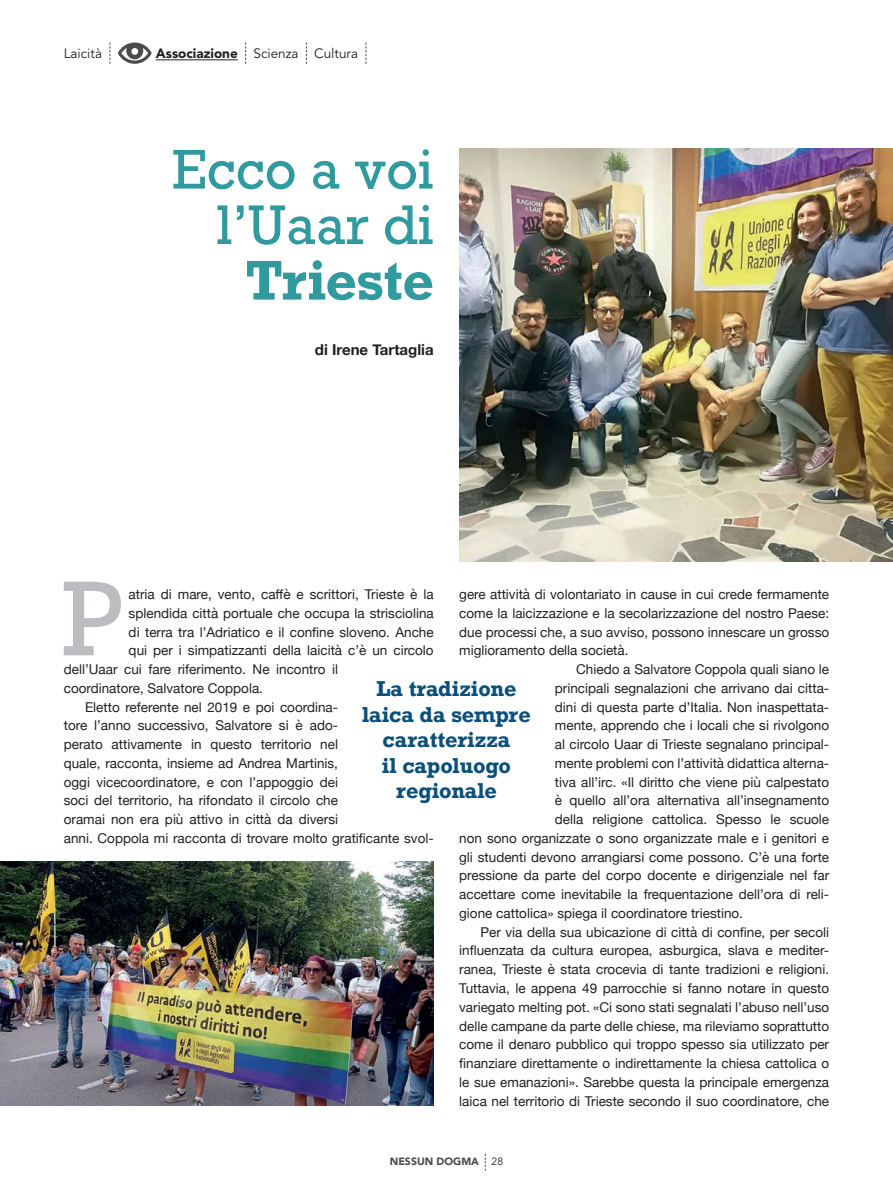
<style>
.page{position:relative;width:893px;height:1191px;background:#fff}
.page>*{position:absolute;margin:0;border:0;box-sizing:border-box;transform-origin:0 0}
.t1{font:99.9px "Rockwell";color:#bcbdc0}
.t2{font:52.5px/55.5px "Rockwell";color:#309a9e;text-align:right}
.t3{font:700 52.5px "Rockwell";letter-spacing:-.01em;color:#309a9e}
.t4{font:700 20.25px "Rockwell";color:#0a507a}
.Testi{font:700 15px "Helvetica Neue";color:#231f20}
.Testi-2{font:13.5px/18.8px "Helvetica Neue";color:#231f20;text-align:justify}
.t5{font:13.5px "Avenir LT Std";color:#231f20}
.t6{font:900 10.5px "Avenir LT Std";color:#4b4c4d}
.s1{font-weight:900}
.s2{font-weight:400;color:#231f20}
</style>
<div class="page">
<svg style="left:485px;top:1153px;width:1px;height:17px"></svg>
<hr style="left:156px;top:59px;width:82px;height:1px;background:#231f20">
<svg style="left:110px;top:43px;width:1px;height:21px"></svg>
<svg style="left:118px;top:43px;width:34px;height:21px"></svg>
<svg style="left:121px;top:48px;width:27px;height:13px"></svg>
<div style="left:131px;top:48px;width:7px;height:7px;background:#fff;border-radius:50%"></div>
<svg style="left:245px;top:43px;width:1px;height:21px"></svg>
<svg style="left:306px;top:43px;width:1px;height:21px"></svg>
<svg style="left:366px;top:43px;width:1px;height:21px"></svg>
<img style="left:459px;top:149px;width:434px;height:412px">
<img style="left:0;top:861px;width:434px;height:244px">
<p class="t5" style="left:64px;top:46px;width:40px">Laicità</p>
<p class="t5" style="left:156px;top:46px;width:204px"><span class="s1">Associazione</span> Scienza Cultura</p>
<p class="t2" style="left:173px;top:143px;width:263px">Ecco a voi l’Uaar di</p>
<p class="t3" style="left:245px;top:246px;width:190px">Trieste</p>
<p class="Testi" style="left:315px;top:338px;width:120px">di Irene Tartaglia</p>
<p class="t1" style="left:62px;top:557px;width:63px">P</p>
<p class="Testi-2" style="left:129px;top:585px;width:307px">atria di mare, vento, caffè e scrittori, Trieste è la</p>
<p class="Testi-2" style="left:459px;top:585px;width:371px">gere attività di volontariato in cause in cui crede fermamente come la laicizzazione e la secolarizzazione del nostro Paese: due processi che, a suo avviso, possono innescare un grosso miglioramento della società.</p>
<p class="Testi-2" style="left:576px;top:660px;width:255px">Chiedo a Salvatore Coppola quali siano le</p>
<p class="Testi-2" style="left:555px;top:679px;width:276px">principali segnalazioni che arrivano dai citta-</p>
<p class="Testi-2" style="left:555px;top:698px;width:276px">dini di questa parte d’Italia. Non inaspettata-</p>
<p class="Testi-2" style="left:555px;top:717px;width:276px">mente, apprendo che i locali che si rivolgono</p>
<p class="Testi-2" style="left:555px;top:735px;width:276px">al circolo Uaar di Trieste segnalano principal-</p>
<p class="Testi-2" style="left:555px;top:754px;width:276px">mente problemi con l’attività didattica alterna-</p>
<p class="Testi-2" style="left:555px;top:773px;width:276px">tiva all’irc. «Il diritto che viene più calpestato</p>
<p class="Testi-2" style="left:555px;top:792px;width:276px">è quello all’ora alternativa all’insegnamento</p>
<p class="Testi-2" style="left:555px;top:810px;width:276px">della religione cattolica. Spesso le scuole</p>
<p class="Testi-2" style="left:459px;top:829px;width:371px">non sono organizzate o sono organizzate male e i genitori e</p>
<p class="Testi-2" style="left:459px;top:848px;width:371px">gli studenti devono arrangiarsi come possono. C’è una forte</p>
<p class="Testi-2" style="left:459px;top:867px;width:371px">pressione da parte del corpo docente e dirigenziale nel far</p>
<p class="Testi-2" style="left:459px;top:885px;width:371px">accettare come inevitabile la frequentazione dell’ora di reli-</p>
<p class="Testi-2" style="left:459px;top:904px;width:285px">gione cattolica» spiega il coordinatore triestino.</p>
<p class="Testi-2" style="left:459px;top:923px;width:371px;text-indent:21px">Per via della sua ubicazione di città di confine, per secoli influenzata da cultura europea, asburgica, slava e mediter&shy;ranea, Trieste è stata crocevia di tante tradizioni e religioni.<br>Tuttavia, le appena 49 parrocchie si fanno notare in questo variegato melting pot. «Ci sono stati segnalati l’abuso nell’uso delle campane da parte delle chiese, ma rileviamo soprattutto come il denaro pubblico qui troppo spesso sia utilizzato per finanziare direttamente o indirettamente la chiesa cattolica o le sue emanazioni». Sarebbe questa la principale emergenza laica nel territorio di Trieste secondo il suo coordinatore, che</p>
<p class="Testi-2" style="left:129px;top:604px;width:307px">splendida città portuale che occupa la strisciolina</p>
<p class="Testi-2" style="left:129px;top:623px;width:307px">di terra tra l’Adriatico e il confine sloveno. Anche</p>
<p class="Testi-2" style="left:129px;top:642px;width:307px">qui per i simpatizzanti della laicità c’è un circolo</p>
<p class="Testi-2" style="left:64px;top:660px;width:276px">dell’Uaar cui fare riferimento. Ne incontro il</p>
<p class="Testi-2" style="left:64px;top:679px;width:201px">coordinatore, Salvatore Coppola.</p>
<p class="Testi-2" style="left:64px;top:698px;width:371px;text-align:left;text-indent:21px">Eletto referente nel 2019 e poi coordina-<br>tore l’anno successivo, Salvatore si è ado-<br>perato attivamente in questo territorio nel<br>quale, racconta, insieme ad Andrea Martinis,<br>oggi vicecoordinatore, e con l’appoggio dei<br>soci del territorio, ha rifondato il circolo che<br>oramai non era più attivo in città da diversi<br>anni. Coppola mi racconta di trovare molto gratificante svol-</p>
<p class="t4" style="left:377px;top:676px;width:141px">La tradizione</p>
<p class="t4" style="left:362px;top:701px;width:170px">laica da sempre</p>
<p class="t4" style="left:382px;top:727px;width:129px">caratterizza</p>
<p class="t4" style="left:382px;top:752px;width:131px">il capoluogo</p>
<p class="t4" style="left:396px;top:778px;width:102px">regionale</p>
<p class="t6" style="left:390px;top:1155px;width:115px">NESSUN DOGMA <span class="s2">28</span></p>
</div>
